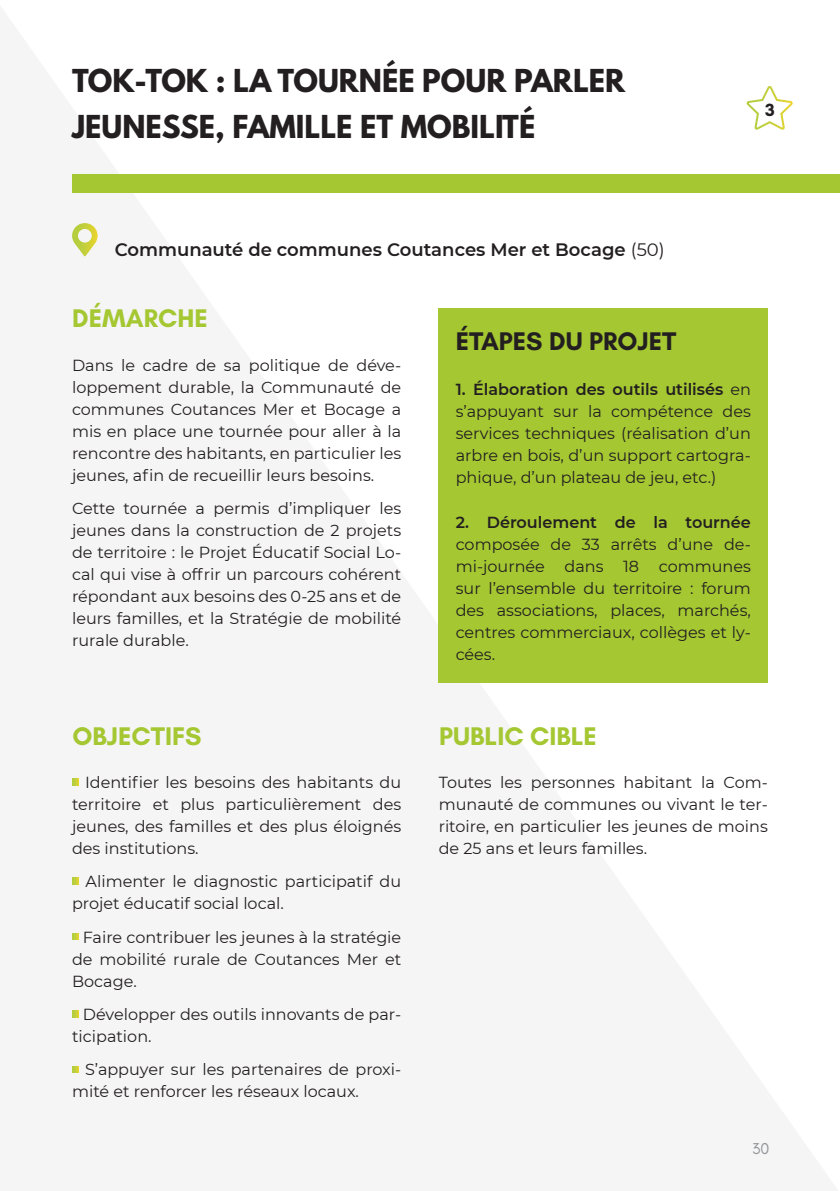
<style>
.page{position:relative;width:840px;height:1191px;background:#fff}
.page>*{position:absolute;margin:0;border:0;box-sizing:border-box;transform-origin:0 0}
.t1{font:700 28px/46px "League Spartan";color:#231f20}
.t2{font:700 26px "Glacial Indifference";color:#a4c732}
.t3{font:700 26px "Glacial Indifference";color:#231f20}
.t4{font:600 18px "Montserrat";color:#231f20}
.t5{font:700 18px "Glacial Indifference";color:#231f20}
.t6{font:16px/22px "Montserrat";color:#231f20;text-align:justify}
.t7{font:600 16px "Montserrat";color:#231f20}
.t8{font:16px "Glacial Indifference";color:#939598}
.s1{font-weight:400}
.s2{font-weight:600}
</style>
<div class="page">
<div style="left:72px;top:174px;width:767px;height:18px;background:#a4c732"></div>
<svg style="left:72px;top:223px;width:26px;height:33px"></svg>
<svg style="left:72px;top:778px;width:7px;height:7px"></svg>
<svg style="left:72px;top:878px;width:7px;height:6px"></svg>
<svg style="left:72px;top:933px;width:7px;height:6px"></svg>
<svg style="left:72px;top:1010px;width:7px;height:7px"></svg>
<svg style="left:72px;top:1066px;width:7px;height:6px"></svg>
<div style="left:438px;top:308px;width:329px;height:374px;background:#a4c732"></div>
<svg style="left:746px;top:86px;width:47px;height:44px"></svg>
<h1 class="t1" style="left:72px;top:57px;width:554px">TOK-TOK : LA TOURNÉE POUR PARLER<br>JEUNESSE, FAMILLE ET MOBILITÉ</h1>
<p class="t5" style="left:764px;top:99px;width:11px">3</p>
<p class="t4" style="left:115px;top:236px;width:551px">Communauté de communes Coutances Mer et Bocage <span class="s1">(50)</span></p>
<h2 class="t2" style="left:72px;top:302px;width:137px">DÉMARCHE</h2>
<p class="t6" style="left:72px;top:353px;width:330px">Dans le cadre de sa politique de déve&shy;loppement durable, la Communauté de communes Coutances Mer et Bocage a mis en place une tournée pour aller à la rencontre des habitants, en particulier les jeunes, afin de recueillir leurs besoins.</p>
<p class="t6" style="left:72px;top:497px;width:330px">Cette tournée a permis d’impliquer les jeunes dans la construction de 2 projets de territoire : le Projet Éducatif Social Lo&shy;cal qui vise à offrir un parcours cohérent répondant aux besoins des 0-25 ans et de leurs familles, et la Stratégie de mobilité rurale durable.</p>
<h2 class="t3" style="left:455px;top:325px;width:222px">ÉTAPES DU PROJET</h2>
<p class="t6" style="left:455px;top:377px;width:296px"><span class="s2">1. Élaboration des outils utilisés</span> en s’appuyant sur la compétence des services techniques (réalisation d’un arbre en bois, d’un support cartogra&shy;phique, d’un plateau de jeu, etc.)</p>
<p class="t7" style="left:455px;top:510px;width:296px">2. Déroulement de la tournée</p>
<p class="t6" style="left:455px;top:532px;width:296px">composée de 33 arrêts d’une de&shy;mi-journée dans 18 communes sur l’ensemble du territoire : forum des associations, places, marchés, centres commerciaux, collèges et ly&shy;cées.</p>
<h2 class="t2" style="left:72px;top:720px;width:130px">OBJECTIFS</h2>
<p class="t6" style="left:72px;top:770px;width:330px;text-indent:13px">Identifier les besoins des habitants du territoire et plus particulièrement des jeunes, des familles et des plus éloignés des institutions.</p>
<p class="t6" style="left:72px;top:870px;width:330px;text-indent:14px">Alimenter le diagnostic participatif du projet éducatif social local.</p>
<p class="t6" style="left:72px;top:925px;width:330px;text-indent:11px">Faire contribuer les jeunes à la stratégie de mobilité rurale de Coutances Mer et Bocage.</p>
<p class="t6" style="left:72px;top:1002px;width:330px;text-indent:11px">Développer des outils innovants de par&shy;ticipation.</p>
<p class="t6" style="left:72px;top:1058px;width:330px;text-indent:13px">S’appuyer sur les partenaires de proxi&shy;mité et renforcer les réseaux locaux.</p>
<h2 class="t2" style="left:439px;top:720px;width:159px">PUBLIC CIBLE</h2>
<p class="t6" style="left:438px;top:770px;width:330px">Toutes les personnes habitant la Com&shy;munauté de communes ou vivant le ter&shy;ritoire, en particulier les jeunes de moins de 25 ans et leurs familles.</p>
<p class="t8" style="left:751px;top:1140px;width:19px">30</p>
</div>
